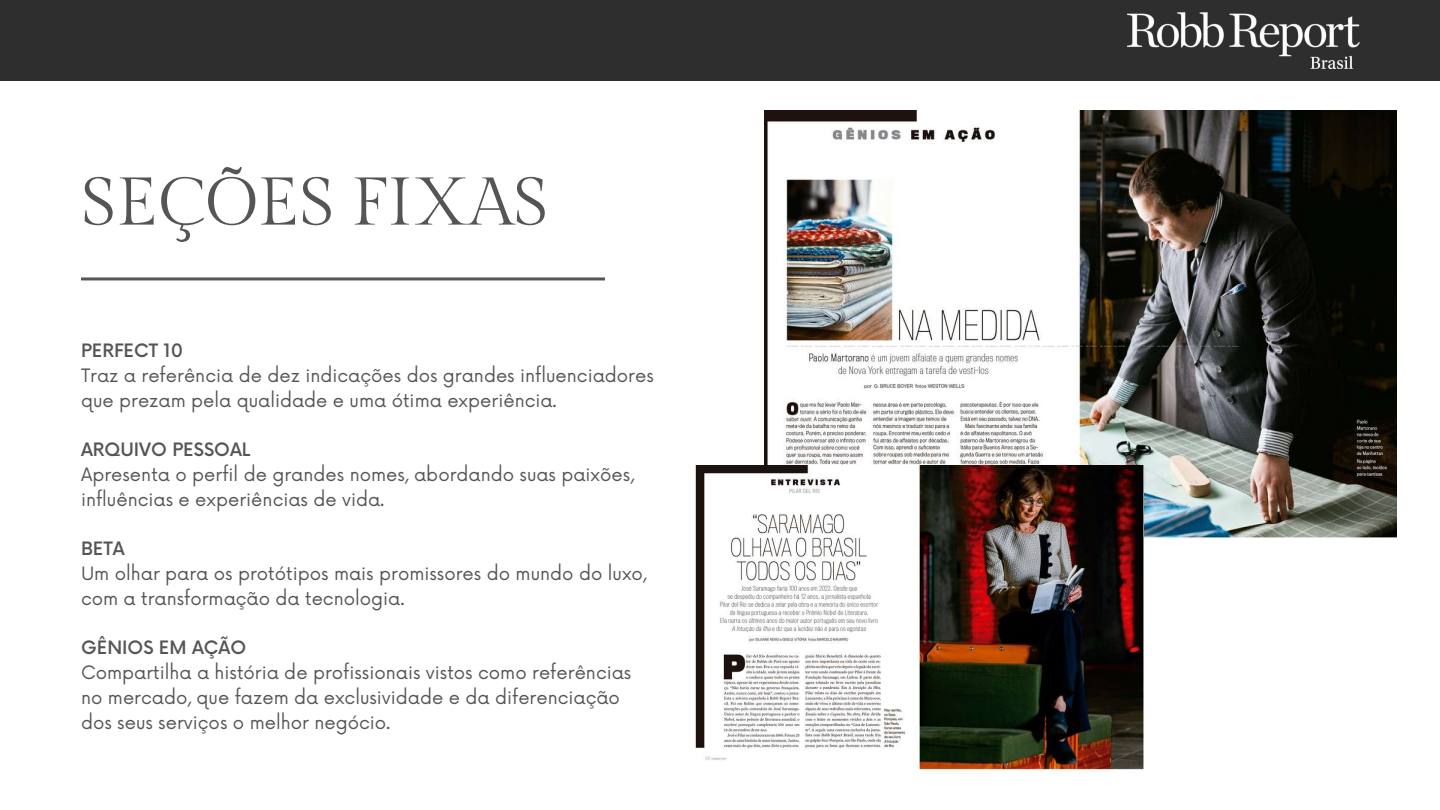
<style>
.page{position:relative;width:1440px;height:810px;background:#fff}
.page>*{position:absolute;margin:0;border:0;box-sizing:border-box;transform-origin:0 0}
.t1{font:67.3px "Gilda Display";color:#555}
.t2{font:18px/24.8px "Now";color:#555}
.t3{font:500 18px "Now";color:#555}
</style>
<div class="page">
<div style="left:0;top:0;width:1440px;height:81px;background:#2e2e2e"></div>
<img style="left:765px;top:110px;width:631px;height:428px">
<img style="left:695px;top:465px;width:449px;height:309px">
<hr style="left:81px;top:277px;width:524px;height:3px;background:#555">
<img style="left:1127px;top:13px;width:232px;height:55px">
<h1 class="t1" style="left:81px;top:165px;width:469px">SEÇÕES FIXAS</h1>
<p class="t3" style="left:81px;top:341px;width:104px">PERFECT 10</p>
<p class="t2" style="left:81px;top:364px;width:574px">Traz a referência de dez indicações dos grandes influenciadores que prezam pela qualidade e uma ótima experiência.</p>
<p class="t3" style="left:81px;top:440px;width:171px">ARQUIVO PESSOAL</p>
<p class="t2" style="left:81px;top:463px;width:555px">Apresenta o perfil de grandes nomes, abordando suas paixões, influências e experiências de vida.</p>
<p class="t3" style="left:81px;top:539px;width:45px">BETA</p>
<p class="t2" style="left:81px;top:562px;width:567px">Um olhar para os protótipos mais promissores do mundo do luxo, com a transformação da tecnologia.</p>
<p class="t3" style="left:81px;top:638px;width:167px">GÊNIOS EM AÇÃO</p>
<p class="t2" style="left:81px;top:661px;width:552px">Compartilha a história de profissionais vistos como referências no mercado, que fazem da exclusividade e da diferenciação dos seus serviços o melhor negócio.</p>
</div>
